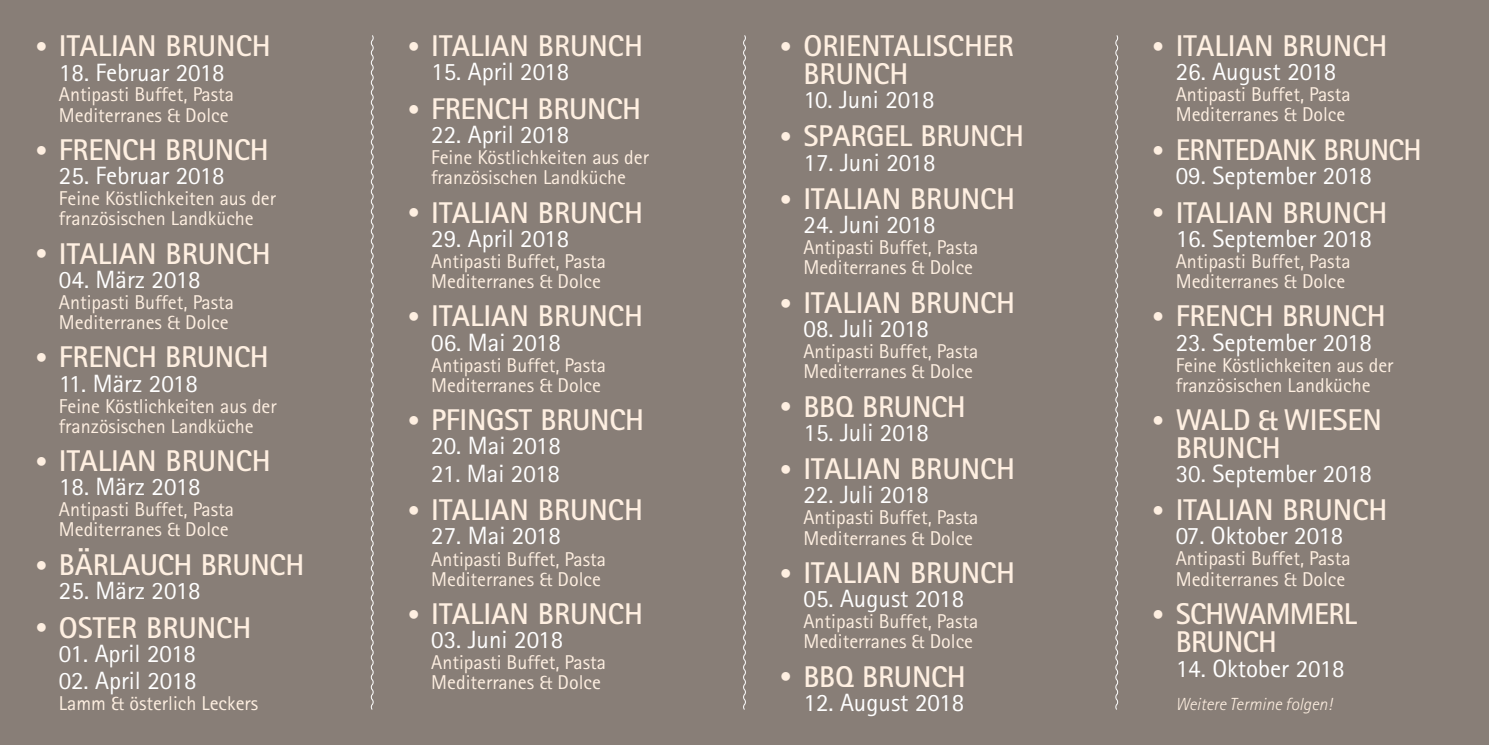
<style>
.page{position:relative;width:1489px;height:745px;background:#fff}
.page>*{position:absolute;margin:0;border:0;box-sizing:border-box;transform-origin:0 0}
.t1{font:700 30px/27.5px "Rotis Sans Serif Std";color:#feefe1}
.t2{font:700 30px/27.5px "Rotis Sans Serif Std";letter-spacing:-.02em;color:#feefe1}
.t3{font:700 30px "Rotis Sans Serif Std";letter-spacing:-.02em;color:#feefe1;scale:.96 1}
.t4{font:25px "Rotis Sans Serif Std";color:#fff}
.t5{font:20px/20px "Rotis Sans Serif Std";color:#feefe1}
.t6{font:20px "Palatino";color:#feefe1}
.t7{font:italic 300 17.5px "Rotis Sans Serif Std";color:#feefe1}
.s1{font-family:"Palatino";font-weight:400;font-size:20px}
</style>
<div class="page">
<div style="left:0;top:0;width:1488px;height:744px;background:#887e77"></div>
<svg style="left:370px;top:35px;width:4px;height:675px"></svg>
<svg style="left:743px;top:35px;width:3px;height:675px"></svg>
<svg style="left:1115px;top:35px;width:3px;height:675px"></svg>
<p class="t6" style="left:35px;top:28px;width:14px">●</p>
<p class="t6" style="left:35px;top:132px;width:14px">●</p>
<p class="t6" style="left:35px;top:236px;width:14px">●</p>
<p class="t6" style="left:35px;top:339px;width:14px">●</p>
<p class="t6" style="left:35px;top:443px;width:14px">●</p>
<p class="t6" style="left:35px;top:546px;width:14px">●</p>
<h1 class="t1" style="left:59px;top:32px;width:213px">ITALIAN BRUNCH</h1>
<p class="t4" style="left:59px;top:57px;width:167px">18. Februar 2018</p>
<p class="t5" style="left:59px;top:84px;width:177px">Antipasti Buffet, Pasta<br>Mediterranes &amp; Dolce</p>
<h1 class="t1" style="left:59px;top:135px;width:211px">FRENCH BRUNCH</h1>
<p class="t4" style="left:59px;top:161px;width:167px">25. Februar 2018</p>
<p class="t5" style="left:59px;top:188px;width:219px">Feine Köstlichkeiten aus der französischen Landküche</p>
<h1 class="t1" style="left:59px;top:239px;width:213px">ITALIAN BRUNCH</h1>
<p class="t4" style="left:59px;top:265px;width:143px">04. März 2018</p>
<p class="t5" style="left:59px;top:292px;width:177px">Antipasti Buffet, Pasta<br>Mediterranes &amp; Dolce</p>
<h1 class="t1" style="left:59px;top:343px;width:211px">FRENCH BRUNCH</h1>
<p class="t4" style="left:59px;top:368px;width:140px">11. März 2018</p>
<p class="t5" style="left:59px;top:395px;width:219px">Feine Köstlichkeiten aus der französischen Landküche</p>
<h1 class="t1" style="left:59px;top:446px;width:213px">ITALIAN BRUNCH</h1>
<p class="t4" style="left:59px;top:472px;width:143px">18. März 2018</p>
<p class="t5" style="left:59px;top:499px;width:177px">Antipasti Buffet, Pasta<br>Mediterranes &amp; Dolce</p>
<h1 class="t1" style="left:59px;top:550px;width:247px">BÄRLAUCH BRUNCH</h1>
<p class="t4" style="left:59px;top:575px;width:143px">25. März 2018</p>
<h1 class="t1" style="left:35px;top:612px;width:217px"><span class="s1">●</span> OSTER BRUNCH</h1>
<p class="t4" style="left:59px;top:638px;width:139px">01. April 2018</p>
<p class="t4" style="left:59px;top:665px;width:139px">02. April 2018</p>
<p class="t5" style="left:59px;top:692px;width:201px">Lamm &amp; österlich Leckers</p>
<h1 class="t1" style="left:407px;top:32px;width:237px"><span class="s1">●</span> ITALIAN BRUNCH</h1>
<h1 class="t1" style="left:803px;top:32px;width:212px">ORIENTALISCHER<br>BRUNCH</h1>
<p class="t4" style="left:803px;top:85px;width:133px">10. Juni 2018</p>
<p class="t6" style="left:780px;top:28px;width:14px">●</p>
<p class="t4" style="left:431px;top:57px;width:139px">15. April 2018</p>
<h1 class="t1" style="left:431px;top:94px;width:211px">FRENCH BRUNCH</h1>
<p class="t4" style="left:431px;top:120px;width:139px">22. April 2018</p>
<p class="t5" style="left:431px;top:147px;width:219px">Feine Köstlichkeiten aus der französischen Landküche</p>
<p class="t6" style="left:407px;top:91px;width:14px">●</p>
<h1 class="t1" style="left:803px;top:122px;width:222px">SPARGEL BRUNCH</h1>
<p class="t4" style="left:803px;top:147px;width:133px">17. Juni 2018</p>
<p class="t6" style="left:780px;top:118px;width:14px">●</p>
<h1 class="t1" style="left:407px;top:198px;width:237px"><span class="s1">●</span> ITALIAN BRUNCH</h1>
<p class="t4" style="left:431px;top:223px;width:139px">29. April 2018</p>
<p class="t5" style="left:431px;top:251px;width:176px">Antipasti Buffet, Pasta<br>Mediterranes &amp; Dolce</p>
<h1 class="t1" style="left:407px;top:301px;width:237px"><span class="s1">●</span> ITALIAN BRUNCH</h1>
<p class="t6" style="left:407px;top:402px;width:14px">●</p>
<p class="t4" style="left:431px;top:327px;width:131px">06. Mai 2018</p>
<p class="t5" style="left:431px;top:354px;width:176px">Antipasti Buffet, Pasta<br>Mediterranes &amp; Dolce</p>
<h1 class="t1" style="left:431px;top:405px;width:214px">PFINGST BRUNCH</h1>
<p class="t4" style="left:431px;top:431px;width:131px">20. Mai 2018</p>
<p class="t4" style="left:431px;top:458px;width:130px">21. Mai 2018</p>
<h1 class="t1" style="left:407px;top:495px;width:237px"><span class="s1">●</span> ITALIAN BRUNCH</h1>
<p class="t4" style="left:431px;top:521px;width:131px">27. Mai 2018</p>
<p class="t5" style="left:431px;top:548px;width:176px">Antipasti Buffet, Pasta<br>Mediterranes &amp; Dolce</p>
<h1 class="t1" style="left:407px;top:599px;width:237px"><span class="s1">●</span> ITALIAN BRUNCH</h1>
<p class="t4" style="left:431px;top:624px;width:133px">03. Juni 2018</p>
<p class="t5" style="left:431px;top:652px;width:176px">Antipasti Buffet, Pasta<br>Mediterranes &amp; Dolce</p>
<h1 class="t1" style="left:780px;top:184px;width:237px"><span class="s1">●</span> ITALIAN BRUNCH</h1>
<p class="t4" style="left:803px;top:210px;width:133px">24. Juni 2018</p>
<p class="t5" style="left:803px;top:237px;width:176px">Antipasti Buffet, Pasta<br>Mediterranes &amp; Dolce</p>
<h1 class="t1" style="left:780px;top:288px;width:237px"><span class="s1">●</span> ITALIAN BRUNCH</h1>
<p class="t6" style="left:780px;top:388px;width:14px">●</p>
<p class="t4" style="left:803px;top:313px;width:127px">08. Juli 2018</p>
<p class="t5" style="left:803px;top:341px;width:176px">Antipasti Buffet, Pasta<br>Mediterranes &amp; Dolce</p>
<h1 class="t1" style="left:803px;top:392px;width:164px">BBQ BRUNCH</h1>
<p class="t4" style="left:803px;top:417px;width:127px">15. Juli 2018</p>
<h1 class="t1" style="left:780px;top:454px;width:237px"><span class="s1">●</span> ITALIAN BRUNCH</h1>
<p class="t4" style="left:803px;top:480px;width:127px">22. Juli 2018</p>
<p class="t5" style="left:803px;top:507px;width:176px">Antipasti Buffet, Pasta<br>Mediterranes &amp; Dolce</p>
<h1 class="t1" style="left:780px;top:558px;width:237px"><span class="s1">●</span> ITALIAN BRUNCH</h1>
<p class="t6" style="left:780px;top:658px;width:14px">●</p>
<p class="t4" style="left:803px;top:583px;width:162px">05. August 2018</p>
<p class="t5" style="left:803px;top:611px;width:176px">Antipasti Buffet, Pasta<br>Mediterranes &amp; Dolce</p>
<h1 class="t1" style="left:803px;top:661px;width:164px">BBQ BRUNCH</h1>
<p class="t4" style="left:803px;top:687px;width:162px">12. August 2018</p>
<h1 class="t1" style="left:1152px;top:32px;width:237px"><span class="s1">●</span> ITALIAN BRUNCH</h1>
<p class="t6" style="left:1152px;top:132px;width:14px">●</p>
<p class="t4" style="left:1175px;top:57px;width:162px">26. August 2018</p>
<p class="t5" style="left:1175px;top:84px;width:176px">Antipasti Buffet, Pasta<br>Mediterranes &amp; Dolce</p>
<h1 class="t3" style="left:1175px;top:131px;width:257px">ERNTEDANK BRUNCH</h1>
<p class="t4" style="left:1175px;top:161px;width:198px">09. September 2018</p>
<h1 class="t1" style="left:1152px;top:198px;width:237px"><span class="s1">●</span> ITALIAN BRUNCH</h1>
<p class="t6" style="left:1152px;top:298px;width:14px">●</p>
<p class="t6" style="left:1152px;top:402px;width:14px">●</p>
<p class="t4" style="left:1175px;top:223px;width:198px">16. September 2018</p>
<p class="t5" style="left:1175px;top:251px;width:176px">Antipasti Buffet, Pasta<br>Mediterranes &amp; Dolce</p>
<h1 class="t1" style="left:1175px;top:302px;width:211px">FRENCH BRUNCH</h1>
<p class="t4" style="left:1175px;top:327px;width:198px">23. September 2018</p>
<p class="t5" style="left:1175px;top:354px;width:219px">Feine Köstlichkeiten aus der französischen Landküche</p>
<h1 class="t1" style="left:1175px;top:405px;width:208px">WALD &amp; WIESEN<br>BRUNCH</h1>
<p class="t4" style="left:1175px;top:458px;width:198px">30. September 2018</p>
<h1 class="t1" style="left:1152px;top:495px;width:237px"><span class="s1">●</span> ITALIAN BRUNCH</h1>
<p class="t6" style="left:1152px;top:596px;width:14px">●</p>
<p class="t4" style="left:1175px;top:521px;width:169px">07. Oktober 2018</p>
<p class="t5" style="left:1175px;top:548px;width:176px">Antipasti Buffet, Pasta<br>Mediterranes &amp; Dolce</p>
<h1 class="t2" style="left:1175px;top:599px;width:183px">SCHWAMMERL<br>BRUNCH</h1>
<p class="t4" style="left:1175px;top:653px;width:170px">14. Oktober 2018</p>
<p class="t7" style="left:1175px;top:693px;width:158px">Weitere Termine folgen!</p>
</div>
